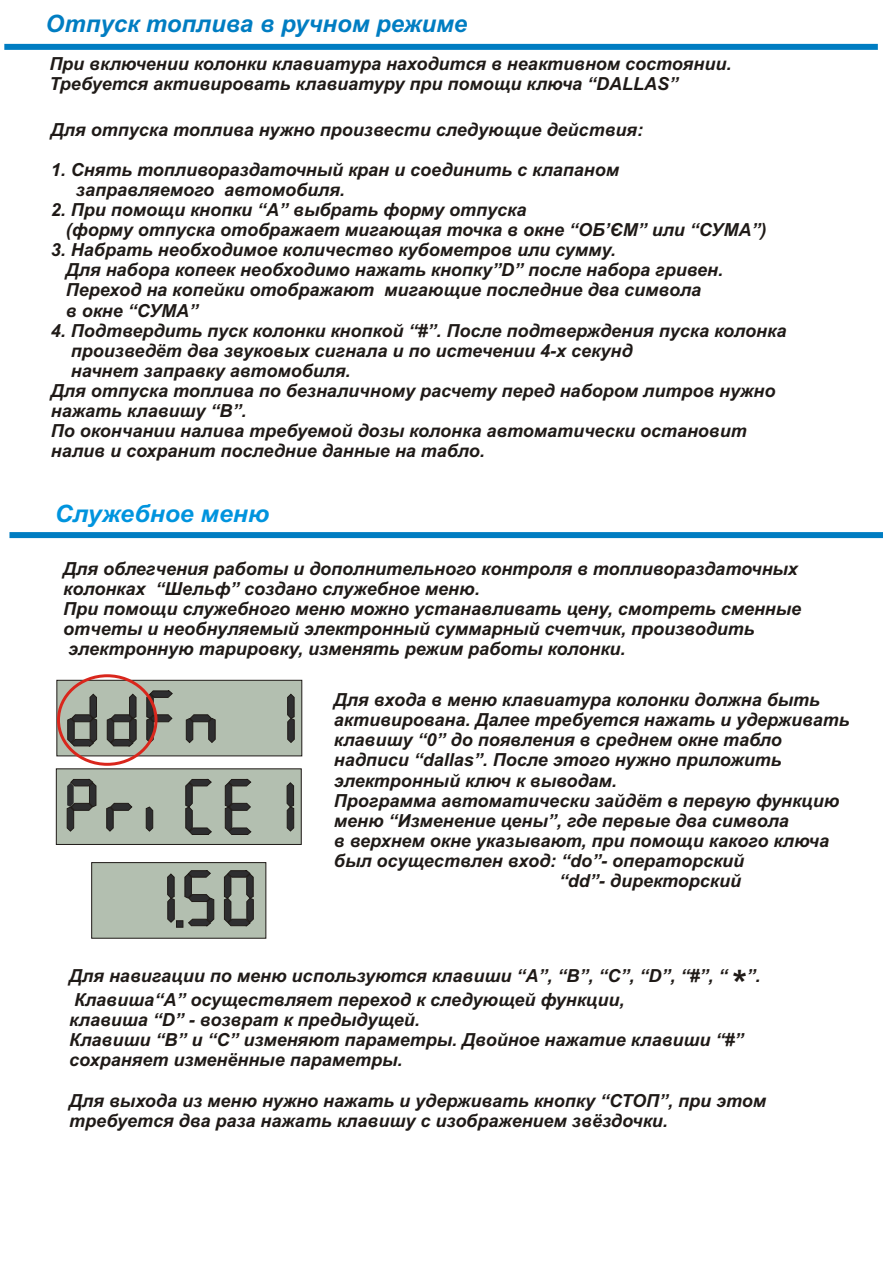
<style>
.page{position:relative;width:893px;height:1263px;background:#fff}
.page>*{position:absolute;margin:0;border:0;box-sizing:border-box;transform-origin:0 0}
.t1{font:italic 700 36px "Arial";color:#1f1a17}
.t2{font:italic 700 24px "Arial";color:#007dc2}
.t3{font:italic 700 24px "Arial";color:#0094de}
.t4{font:italic 700 18px/20.1px "Arial";color:#1f1a17}
</style>
<div class="page">
<div style="left:4px;top:44px;width:874px;height:6px;background:#007dc2"></div>
<div style="left:9px;top:532px;width:874px;height:6px;background:#007dc2"></div>
<svg style="left:56px;top:768px;width:246px;height:77px;background:#99a296"></svg>
<svg style="left:91px;top:862px;width:175px;height:76px;background:#99a296"></svg>
<svg style="left:57px;top:680px;width:245px;height:76px;background:#9ba094"></svg>
<div style="left:57px;top:674px;width:100px;height:92px;border:3px solid #d9261c;border-radius:50%"></div>
<h2 class="t2" style="left:46px;top:15px;width:423px">Отпуск топлива в ручном режиме</h2>
<p class="t4" style="left:49px;top:55px;width:684px">При включении колонки клавиатура находится в неактивном состоянии.<br>Требуется активировать клавиатуру при помощи ключа “DALLAS”</p>
<p class="t4" style="left:51px;top:121px;width:594px">Для отпуска топлива нужно произвести следующие действия:</p>
<p class="t4" style="left:76px;top:161px;width:545px;text-indent:-25px">1. Снять топливораздаточный кран и соединить с клапаном заправляемого автомобиля.</p>
<p class="t4" style="left:66px;top:201px;width:702px;text-indent:-15px">2. При помощи кнопки “А” выбрать форму отпуска<br>(форму отпуска отображает мигающая точка в окне “ОБ’ЄМ” или “СУМА”)</p>
<p class="t4" style="left:66px;top:242px;width:659px;text-indent:-15px">3. Набрать необходимое количество кубометров или сумму.<br>Для набора копеек необходимо нажать кнопку”D” после набора гривен.<br>Переход на копейки отображают мигающие последние два символа<br>в окне “СУМА”</p>
<p class="t4" style="left:51px;top:322px;width:737px">4. Подтвердить пуск колонки кнопкой “#”. После подтверждения пуска колонка</p>
<p class="t4" style="left:71px;top:342px;width:563px">произведёт два звуковых сигнала и по истечении 4-х секунд</p>
<p class="t4" style="left:71px;top:362px;width:281px">начнет заправку автомобиля.</p>
<p class="t4" style="left:51px;top:382px;width:726px">Для отпуска топлива по безналичному расчету перед набором литров нужно</p>
<p class="t4" style="left:51px;top:402px;width:197px">нажать клавишу “В”.</p>
<p class="t4" style="left:51px;top:423px;width:697px">По окончании налива требуемой дозы колонка автоматически остановит</p>
<p class="t4" style="left:51px;top:443px;width:435px">налив и сохранит последние данные на табло.</p>
<h2 class="t3" style="left:55px;top:505px;width:216px">Служебное меню</h2>
<p class="t4" style="left:63px;top:560px;width:739px">Для облегчения работы и дополнительного контроля в топливораздаточных колонках “Шельф” создано служебное меню.<br>При помощи служебного меню можно устанавливать цену, смотреть сменные отчеты и необнуляемый электронный суммарный счетчик, производить электронную тарировку, изменять режим работы колонки.</p>
<p class="t4" style="left:334px;top:691px;width:487px">Для входа в меню клавиатура колонки должна быть</p>
<p class="t4" style="left:334px;top:711px;width:517px">активирована. Далее требуется нажать и удерживать</p>
<p class="t4" style="left:334px;top:732px;width:450px">клавишу “0” до появления в среднем окне табло</p>
<p class="t4" style="left:334px;top:752px;width:449px">надписи “dallas”. После этого нужно приложить</p>
<p class="t4" style="left:334px;top:772px;width:285px">электронный ключ к выводам.</p>
<p class="t4" style="left:334px;top:792px;width:507px">Программа автоматически зайдёт в первую функцию</p>
<p class="t4" style="left:334px;top:812px;width:456px">меню “Изменение цены”, где первые два символа</p>
<p class="t4" style="left:334px;top:832px;width:497px">в верхнем окне указывают, при помощи какого ключа</p>
<p class="t4" style="left:334px;top:852px;width:412px">был осуществлен вход: “do”- операторский</p>
<p class="t4" style="left:559px;top:872px;width:184px">“dd”- директорский</p>
<p class="t4" style="left:69px;top:967px;width:692px">Для навигации по меню используются клавиши “А”, “B”, “C”, “D”, “#”, “ ”.</p>
<h1 class="t1" style="left:730px;top:969px;width:16px">*</h1>
<p class="t4" style="left:69px;top:991px;width:676px">Клавиша “А” осуществляет переход к следующей функции,<br>клавиша “D” - возврат к предыдущей.<br>Клавиши “В” и “С” изменяют параметры. Двойное нажатие клавиши “#” сохраняет изменённые параметры.</p>
<p class="t4" style="left:69px;top:1092px;width:698px">Для выхода из меню нужно нажать и удерживать кнопку “СТОП”, при этом требуется два раза нажать клавишу с изображением звёздочки.</p>
</div>
